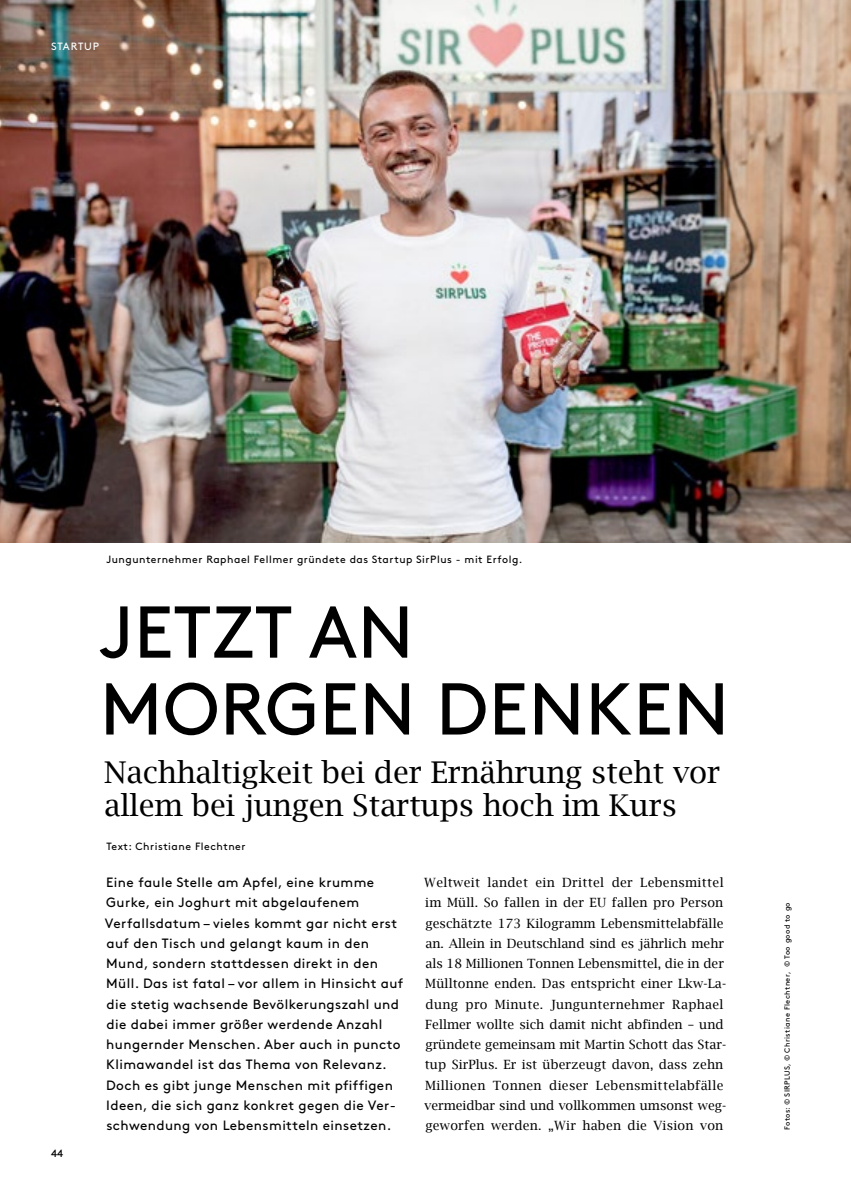
<style>
.page{position:relative;width:851px;height:1204px;background:#fff}
.page>*{position:absolute;margin:0;border:0;box-sizing:border-box;transform-origin:0 0}
.t1{font:73.2px/76.8px "Brown";letter-spacing:.005em;color:#000}
.t2{font:30px/33px "Lucida Bright";letter-spacing:-.005em;color:#000}
.t3{font:13.5px/20.2px "Brown";letter-spacing:.03em;color:#000}
.t4{font:12.75px/20.2px "Lucida Bright";letter-spacing:.01em;color:#000}
.t5{font:10.5px "Brown";letter-spacing:.05em;color:#000}
.t6{font:10.5px "Brown";letter-spacing:.075em;color:#fff}
.t7{font:7.5px "Brown";letter-spacing:.05em;color:#000}
</style>
<div class="page">
<img style="left:0;top:0;width:850px;height:542px">
<p class="t6" style="left:51px;top:39px;width:50px">STARTUP</p>
<p class="t5" style="left:51px;top:1144px;width:14px">44</p>
<p class="t5" style="left:106px;top:551px;width:417px">Jungunternehmer Raphael Fellmer gründete das Startup SirPlus - mit Erfolg.</p>
<h1 class="t1" style="left:100px;top:587px;width:631px">JETZT AN<br>MORGEN DENKEN</h1>
<h2 class="t2" style="left:104px;top:755px;width:617px">Nachhaltigkeit bei der Ernährung steht vor allem bei jungen Startups hoch im Kurs</h2>
<p class="t5" style="left:106px;top:838px;width:141px">Text: Christiane Flechtner</p>
<p class="t3" style="left:105px;top:871px;width:300px">Eine faule Stelle am Apfel, eine krumme Gurke, ein Joghurt mit abgelaufenem Verfallsdatum – vieles kommt gar nicht erst auf den Tisch und gelangt kaum in den Mund, sondern stattdessen direkt in den Müll. Das ist fatal – vor allem in Hinsicht auf die stetig wachsende Bevölkerungszahl und die dabei immer größer werdende Anzahl hungernder Menschen. Aber auch in puncto Klimawandel ist das Thema von Relevanz.<br>Doch es gibt junge Menschen mit pfiffigen Ideen, die sich ganz konkret gegen die Ver&shy;schwendung von Lebensmitteln einsetzen.</p>
<p class="t4" style="left:424px;top:872px;width:303px">Weltweit landet ein Drittel der Lebensmittel im Müll. So fallen in der EU fallen pro Person geschätzte 173 Kilogramm Lebensmittelabfälle an. Allein in Deutschland sind es jährlich mehr als 18 Millionen Tonnen Lebensmittel, die in der Mülltonne enden. Das entspricht einer Lkw-La&shy;dung pro Minute. Jungunternehmer Raphael Fellmer wollte sich damit nicht abfinden – und gründete gemeinsam mit Martin Schott das Star&shy;tup SirPlus. Er ist überzeugt davon, dass zehn Millionen Tonnen dieser Lebensmittelabfälle vermeidbar sind und vollkommen umsonst weg&shy;geworfen werden. „Wir haben die Vision von</p>
<p class="t7" style="left:781px;top:1130px;width:229px;rotate:-90deg">Fotos: © SIRPLUS, © Christiane Flechtner, © Too good to go</p>
</div>
